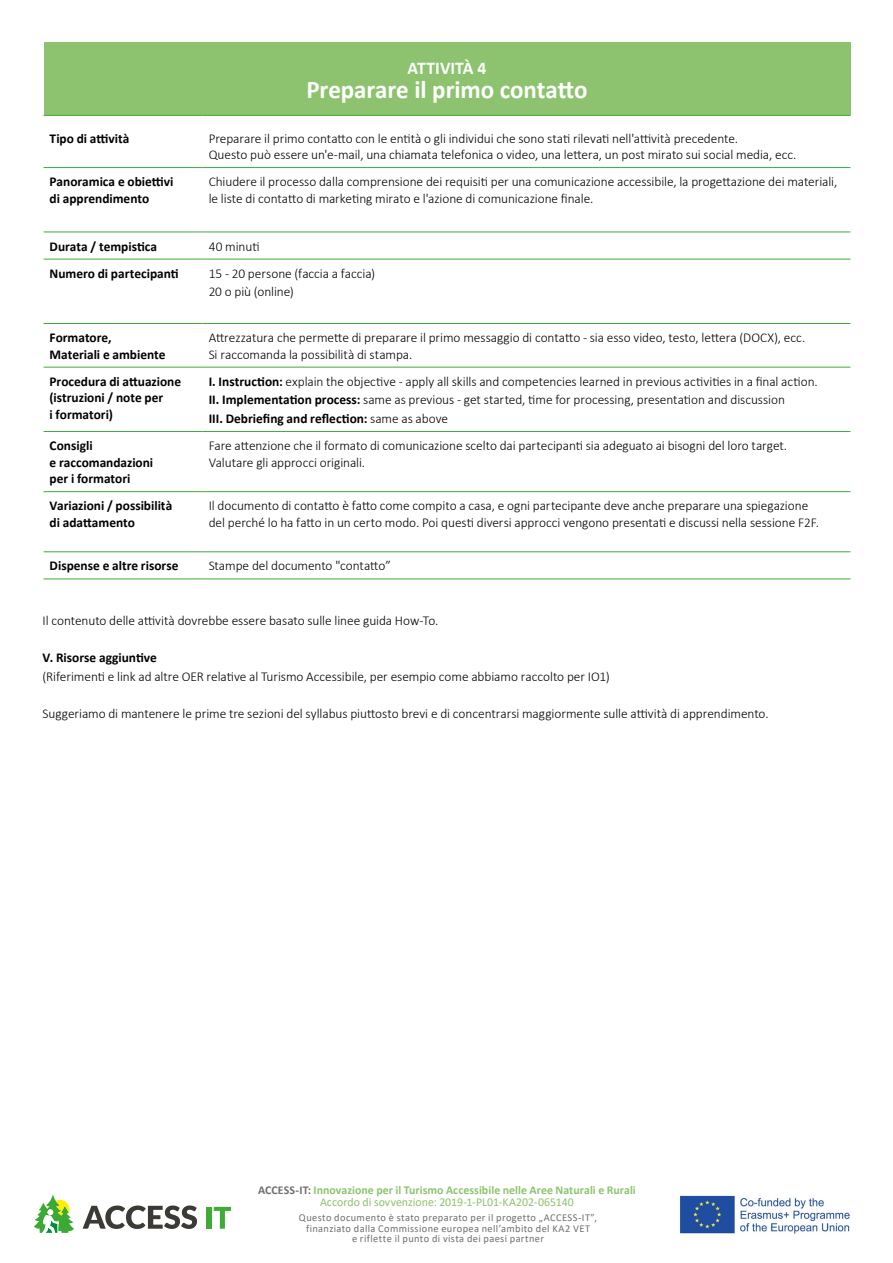
<style>
.page{position:relative;width:893px;height:1263px;background:#fff}
.page>*{position:absolute;margin:0;border:0;box-sizing:border-box;transform-origin:0 0}
.t1{font:700 25.5px "Calibri";letter-spacing:-.005em;color:#fff}
.t2{font:700 18px "Calibri";color:#fff}
.t3{font:300 13.5px/16.5px "Calibri";letter-spacing:-.005em;color:#000}
.t4{font:700 13.5px/16.5px "Calibri";color:#000}
.t5{font:700 12px/12px "Calibri";letter-spacing:.005em;color:#8dc36e;text-align:center}
.t6{font:10.5px/10.5px "Calibri";letter-spacing:.035em;color:#706f6f;text-align:center}
.s1{font-weight:700}
.s2{color:#706f6f}
.s3{font-weight:400}
</style>
<div class="page">
<div style="left:44px;top:43px;width:806px;height:72px;background:#8dc36e"></div>
<hr style="left:44px;top:167px;width:159px;height:1px;background:#40ab35">
<hr style="left:203px;top:167px;width:647px;height:1px;background:#40ab35">
<hr style="left:44px;top:232px;width:159px;height:1px;background:#40ab35">
<hr style="left:203px;top:232px;width:647px;height:1px;background:#40ab35">
<hr style="left:44px;top:259px;width:159px;height:1px;background:#40ab35">
<hr style="left:203px;top:259px;width:647px;height:1px;background:#40ab35">
<hr style="left:44px;top:323px;width:159px;height:1px;background:#40ab35">
<hr style="left:203px;top:323px;width:647px;height:1px;background:#40ab35">
<hr style="left:44px;top:367px;width:159px;height:1px;background:#40ab35">
<hr style="left:203px;top:367px;width:647px;height:1px;background:#40ab35">
<hr style="left:44px;top:431px;width:159px;height:1px;background:#40ab35">
<hr style="left:203px;top:431px;width:647px;height:1px;background:#40ab35">
<hr style="left:44px;top:491px;width:159px;height:1px;background:#40ab35">
<hr style="left:203px;top:491px;width:647px;height:1px;background:#40ab35">
<hr style="left:44px;top:551px;width:159px;height:1px;background:#40ab35">
<hr style="left:203px;top:551px;width:647px;height:1px;background:#40ab35">
<hr style="left:44px;top:115px;width:159px;height:1px;background:#40ab35">
<hr style="left:203px;top:115px;width:647px;height:1px;background:#40ab35">
<hr style="left:44px;top:578px;width:159px;height:1px;background:#40ab35">
<hr style="left:203px;top:578px;width:647px;height:1px;background:#40ab35">
<svg style="left:83px;top:1205px;width:114px;height:24px"></svg>
<div style="left:206px;top:1207px;width:5px;height:22px;background:#40ab35"></div>
<svg style="left:214px;top:1207px;width:17px;height:22px"></svg>
<svg style="left:34px;top:1195px;width:40px;height:38px"></svg>
<img style="left:680px;top:1195px;width:170px;height:39px">
<h2 class="t2" style="left:408px;top:56px;width:80px">ATTIVITÀ 4</h2>
<h1 class="t1" style="left:307px;top:72px;width:282px">Preparare il primo contatto</h1>
<p class="t4" style="left:50px;top:130px;width:81px">Tipo di attività</p>
<p class="t3" style="left:209px;top:130px;width:589px">Preparare il primo contatto con le entità o gli individui che sono stati rilevati nell'attività precedente.<br>Questo può essere un'e-mail, una chiamata telefonica o video, una lettera, un post mirato sui social media, ecc.</p>
<p class="t4" style="left:50px;top:173px;width:125px">Panoramica e obiettivi di apprendimento</p>
<p class="t3" style="left:209px;top:173px;width:630px">Chiudere il processo dalla comprensione dei requisiti per una comunicazione accessibile, la progettazione dei materiali, le liste di contatto di marketing mirato e l'azione di comunicazione finale.</p>
<p class="t4" style="left:50px;top:238px;width:109px">Durata / tempistica</p>
<p class="t3" style="left:209px;top:238px;width:52px">40 minuti</p>
<p class="t4" style="left:50px;top:265px;width:131px">Numero di partecipanti</p>
<p class="t3" style="left:209px;top:264px;width:168px;line-height:18.6px">15 - 20 persone (faccia a faccia)<br>20 o più (online)</p>
<p class="t4" style="left:50px;top:329px;width:117px">Formatore,<br>Materiali e ambiente</p>
<p class="t3" style="left:209px;top:329px;width:598px">Attrezzatura che permette di preparare il primo messaggio di contatto - sia esso video, testo, lettera (DOCX), ecc.<br>Si raccomanda la possibilità di stampa.</p>
<p class="t4" style="left:50px;top:373px;width:133px">Procedura di attuazione (istruzioni / note per<br>i formatori)</p>
<p class="t3" style="left:209px;top:372px;width:611px;line-height:18.6px"><span class="s1">I. Instruction:</span> explain the objective - apply all skills and competencies learned in previous activities in a final action.<br><span class="s1">II. Implementation process:</span> same as previous - get started, time for processing, presentation and discussion<br><span class="s1">III. Debriefing and reflection:</span> same as above</p>
<p class="t4" style="left:50px;top:437px;width:105px">Consigli<br>e raccomandazioni per i formatori</p>
<p class="t3" style="left:209px;top:437px;width:580px">Fare attenzione che il formato di comunicazione scelto dai partecipanti sia adeguato ai bisogni del loro target.<br>Valutare gli approcci originali.</p>
<p class="t4" style="left:50px;top:497px;width:124px">Variazioni / possibilità di adattamento</p>
<p class="t3" style="left:209px;top:497px;width:612px">Il documento di contatto è fatto come compito a casa, e ogni partecipante deve anche preparare una spiegazione del perché lo ha fatto in un certo modo. Poi questi diversi approcci vengono presentati e discussi nella sessione F2F.</p>
<p class="t4" style="left:50px;top:557px;width:130px">Dispense e altre risorse</p>
<p class="t3" style="left:209px;top:557px;width:184px">Stampe del documento "contatto”</p>
<p class="t3" style="left:43px;top:612px;width:397px">Il contenuto delle attività dovrebbe essere basato sulle linee guida How-To.</p>
<p class="t4" style="left:43px;top:649px;width:116px">V. Risorse aggiuntive</p>
<p class="t3" style="left:43px;top:668px;width:569px">(Riferimenti e link ad altre OER relative al Turismo Accessibile, per esempio come abbiamo raccolto per IO1)</p>
<p class="t3" style="left:43px;top:705px;width:728px">Suggeriamo di mantenere le prime tre sezioni del syllabus piuttosto brevi e di concentrarsi maggiormente sulle attività di apprendimento.</p>
<p class="t5" style="left:258px;top:1183px;width:379px"><span class="s2">ACCESS-IT:</span> Innovazione per il Turismo Accessibile nelle Aree Naturali e Rurali<br><span class="s3">Accordo di sovvenzione: 2019-1-PL01-KA202-065140</span></p>
<p class="t6" style="left:299px;top:1212px;width:300px">Questo documento è stato preparato per il progetto „ACCESS-IT”, finanziato dalla Commissione europea nell’ambito del KA2 VET<br>e riflette il punto di vista dei paesi partner</p>
</div>
